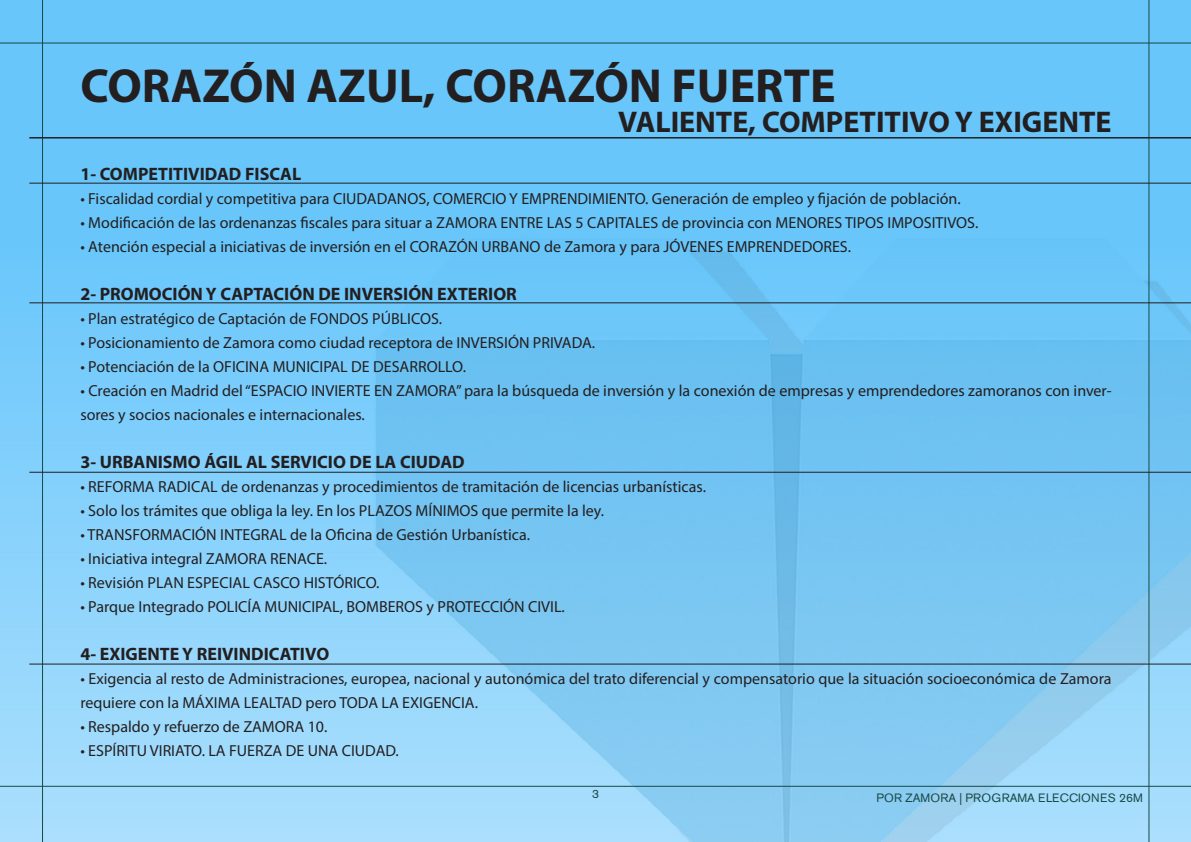
<style>
.page{position:relative;width:1191px;height:842px;background:#fff}
.page>*{position:absolute;margin:0;border:0;box-sizing:border-box;transform-origin:0 0}
.t1{font:700 48px "Myriad Pro";color:#231f20}
.t2{font:700 30px "Myriad Pro";color:#231f20}
.t3{font:700 18px "Myriad Pro";color:#231f20}
.t4{font:16px/24px "Myriad Pro";color:#231f20}
.t5{font:12px "Akzidenz Grotesk BE";letter-spacing:.02em;color:#184a45}
</style>
<div class="page">
<img style="left:0;top:0;width:1190px;height:842px">
<hr style="left:0;top:43px;width:1191px;height:1px;background:#184a45">
<hr style="left:42px;top:0;width:1px;height:842px;background:#184a45">
<hr style="left:0;top:786px;width:1191px;height:1px;background:#184a45">
<hr style="left:1148px;top:0;width:1px;height:842px;background:#184a45">
<hr style="left:29px;top:137px;width:1162px;height:2px;background:#231f20">
<hr style="left:29px;top:183px;width:1162px;height:1px;background:#231f20">
<hr style="left:29px;top:302px;width:1162px;height:1px;background:#231f20">
<hr style="left:29px;top:472px;width:1162px;height:1px;background:#231f20">
<hr style="left:29px;top:663px;width:1162px;height:1px;background:#231f20">
<h1 class="t1" style="left:80px;top:54px;width:757px">CORAZÓN AZUL, CORAZÓN FUERTE</h1>
<h2 class="t2" style="left:618px;top:102px;width:495px">VALIENTE, COMPETITIVO Y EXIGENTE</h2>
<p class="t3" style="left:80px;top:162px;width:222px">1- COMPETITIVIDAD FISCAL</p>
<p class="t4" style="left:80px;top:186px;width:882px">• Fiscalidad cordial y competitiva para CIUDADANOS, COMERCIO Y EMPRENDIMIENTO. Generación de empleo y fijación de población.</p>
<p class="t4" style="left:80px;top:210px;width:899px">• Modificación de las ordenanzas fiscales para situar a ZAMORA ENTRE LAS 5 CAPITALES de provincia con MENORES TIPOS IMPOSITIVOS.</p>
<p class="t4" style="left:80px;top:234px;width:772px">• Atención especial a iniciativas de inversión en el CORAZÓN URBANO de Zamora y para JÓVENES EMPRENDEDORES.</p>
<p class="t3" style="left:80px;top:282px;width:438px">2- PROMOCIÓN Y CAPTACIÓN DE INVERSIÓN EXTERIOR</p>
<p class="t4" style="left:80px;top:306px;width:363px">• Plan estratégico de Captación de FONDOS PÚBLICOS.</p>
<p class="t4" style="left:80px;top:330px;width:516px">• Posicionamiento de Zamora como ciudad receptora de INVERSIÓN PRIVADA.</p>
<p class="t4" style="left:80px;top:354px;width:387px">• Potenciación de la OFICINA MUNICIPAL DE DESARROLLO.</p>
<p class="t4" style="left:80px;top:378px;width:1032px">• Creación en Madrid del “ESPACIO INVIERTE EN ZAMORA” para la búsqueda de inversión y la conexión de empresas y emprendedores zamoranos con inver&shy;sores y socios nacionales e internacionales.</p>
<p class="t3" style="left:80px;top:450px;width:386px">3- URBANISMO ÁGIL AL SERVICIO DE LA CIUDAD</p>
<p class="t4" style="left:80px;top:474px;width:627px">• REFORMA RADICAL de ordenanzas y procedimientos de tramitación de licencias urbanísticas.</p>
<p class="t4" style="left:80px;top:498px;width:525px">• Solo los trámites que obliga la ley. En los PLAZOS MÍNIMOS que permite la ley.</p>
<p class="t4" style="left:80px;top:522px;width:451px">• TRANSFORMACIÓN INTEGRAL de la Oficina de Gestión Urbanística.</p>
<p class="t4" style="left:80px;top:546px;width:248px">• Iniciativa integral ZAMORA RENACE.</p>
<p class="t4" style="left:80px;top:570px;width:301px">• Revisión PLAN ESPECIAL CASCO HISTÓRICO.</p>
<p class="t4" style="left:80px;top:594px;width:486px">• Parque Integrado POLICÍA MUNICIPAL, BOMBEROS y PROTECCIÓN CIVIL.</p>
<p class="t3" style="left:80px;top:642px;width:250px">4- EXIGENTE Y REIVINDICATIVO</p>
<p class="t4" style="left:80px;top:666px;width:1032px">• Exigencia al resto de Administraciones, europea, nacional y autonómica del trato diferencial y compensatorio que la situación socioeconómica de Zamora requiere con la MÁXIMA LEALTAD pero TODA LA EXIGENCIA.</p>
<p class="t4" style="left:80px;top:714px;width:249px">• Respaldo y refuerzo de ZAMORA 10.</p>
<p class="t4" style="left:80px;top:738px;width:320px">• ESPÍRITU VIRIATO. LA FUERZA DE UNA CIUDAD.</p>
<p class="t5" style="left:592px;top:787px;width:8px">3</p>
<p class="t5" style="left:876px;top:791px;width:268px">POR ZAMORA | PROGRAMA ELECCIONES 26M</p>
</div>
